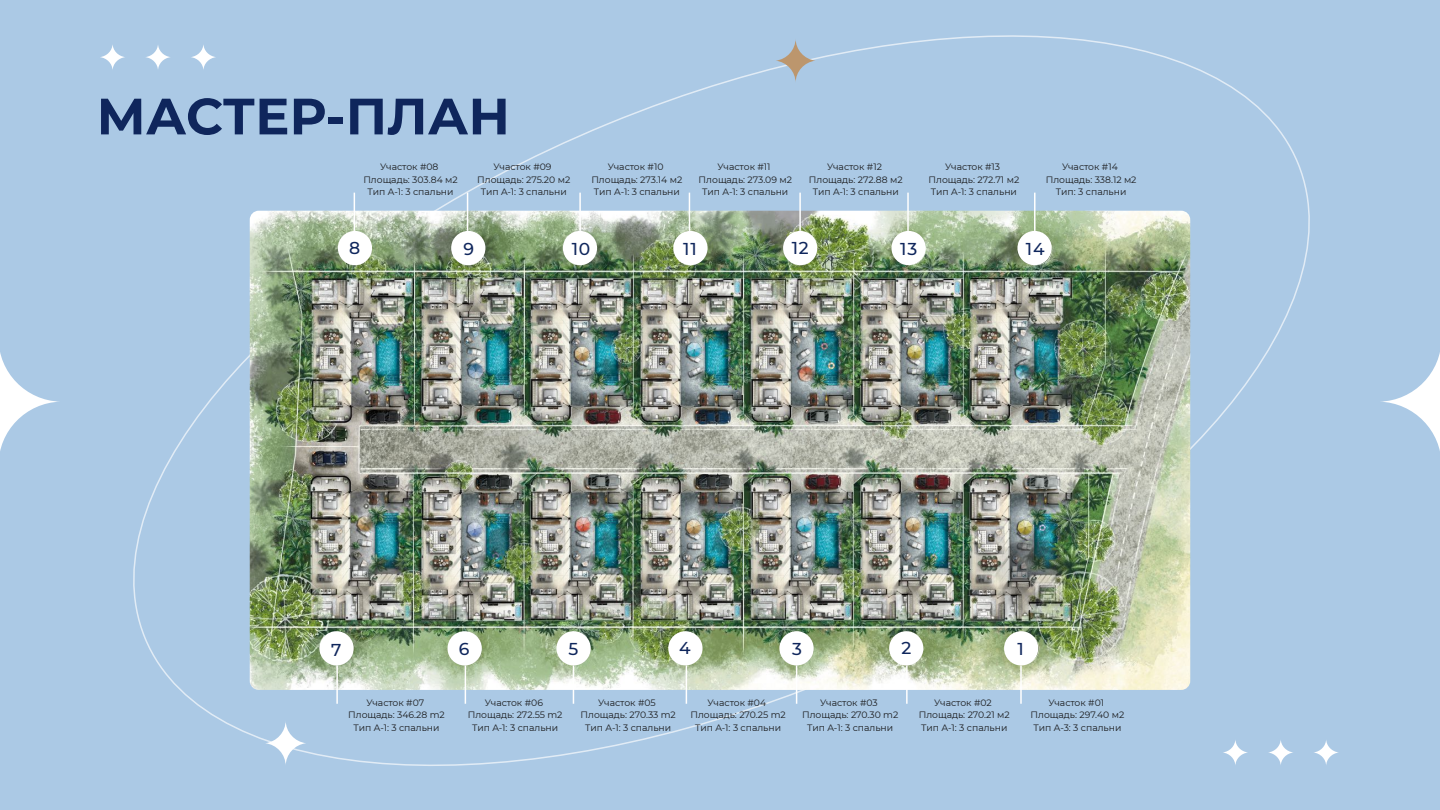
<style>
.page{position:relative;width:1440px;height:810px;background:#abc9e5}
.page>*{position:absolute;margin:0;border:0;box-sizing:border-box;transform-origin:0 0}
.t1{font:700 51px "Montserrat";color:#0f265c}
.t2{font:500 17.17px "Montserrat";letter-spacing:.05em;color:#0f265c}
.t3{font:9.23px/12.9px "Montserrat";color:#1a1b1d;text-align:center}
</style>
<div class="page">
<div style="left:133px;top:35px;width:1177px;height:731px;background:#abc9e5"></div>
<svg style="left:776px;top:38px;width:40px;height:45px"></svg>
<svg style="left:265px;top:720px;width:41px;height:46px"></svg>
<svg style="left:191px;top:43px;width:25px;height:28px"></svg>
<svg style="left:145px;top:43px;width:26px;height:28px"></svg>
<svg style="left:100px;top:43px;width:25px;height:28px"></svg>
<svg style="left:1313px;top:739px;width:26px;height:27px"></svg>
<svg style="left:1268px;top:739px;width:26px;height:27px"></svg>
<svg style="left:1223px;top:739px;width:25px;height:27px"></svg>
<img style="left:250px;top:211px;width:940px;height:479px">
<div style="left:1004px;top:631px;width:34px;height:34px;background:#fff;border-radius:50%"></div>
<hr style="left:1020px;top:665px;width:2px;height:39px;background:#fff">
<div style="left:889px;top:631px;width:34px;height:34px;background:#fff;border-radius:50%"></div>
<hr style="left:906px;top:665px;width:2px;height:39px;background:#fff">
<div style="left:779px;top:631px;width:35px;height:34px;background:#fff;border-radius:50%"></div>
<hr style="left:796px;top:665px;width:1px;height:39px;background:#fff">
<div style="left:668px;top:631px;width:35px;height:34px;background:#fff;border-radius:50%"></div>
<hr style="left:686px;top:665px;width:1px;height:39px;background:#fff">
<div style="left:556px;top:631px;width:35px;height:34px;background:#fff;border-radius:50%"></div>
<hr style="left:573px;top:665px;width:1px;height:39px;background:#fff">
<div style="left:448px;top:631px;width:34px;height:34px;background:#fff;border-radius:50%"></div>
<hr style="left:465px;top:665px;width:1px;height:39px;background:#fff">
<div style="left:319px;top:631px;width:35px;height:34px;background:#fff;border-radius:50%"></div>
<hr style="left:336px;top:665px;width:2px;height:39px;background:#fff">
<div style="left:1017px;top:231px;width:35px;height:34px;background:#fff;border-radius:50%"></div>
<hr style="left:1034px;top:193px;width:2px;height:38px;background:#fff">
<div style="left:891px;top:231px;width:35px;height:34px;background:#fff;border-radius:50%"></div>
<hr style="left:907px;top:193px;width:2px;height:38px;background:#fff">
<div style="left:783px;top:231px;width:34px;height:34px;background:#fff;border-radius:50%"></div>
<hr style="left:799px;top:193px;width:2px;height:38px;background:#fff">
<div style="left:673px;top:231px;width:35px;height:34px;background:#fff;border-radius:50%"></div>
<hr style="left:689px;top:193px;width:1px;height:38px;background:#fff">
<div style="left:563px;top:231px;width:34px;height:34px;background:#fff;border-radius:50%"></div>
<hr style="left:579px;top:193px;width:2px;height:38px;background:#fff">
<div style="left:451px;top:231px;width:34px;height:34px;background:#fff;border-radius:50%"></div>
<hr style="left:467px;top:193px;width:1px;height:38px;background:#fff">
<div style="left:338px;top:231px;width:34px;height:34px;background:#fff;border-radius:50%"></div>
<hr style="left:354px;top:193px;width:1px;height:38px;background:#fff">
<h1 class="t1" style="left:97px;top:85px;width:415px">МАСТЕР-ПЛАН</h1>
<p class="t3" style="left:363px;top:160px;width:96px">Участок #08<br>Площадь: 303.84 м2<br>Тип A-1: 3 спальни</p>
<p class="t3" style="left:477px;top:160px;width:95px">Участок #09<br>Площадь: 275.20 м2<br>Тип A-1: 3 спальни</p>
<p class="t3" style="left:591px;top:160px;width:93px">Участок #10<br>Площадь: 273.14 м2<br>Тип A-1: 3 спальни</p>
<p class="t3" style="left:699px;top:160px;width:95px">Участок #11<br>Площадь: 273.09 м2<br>Тип A-1: 3 спальни</p>
<p class="t3" style="left:809px;top:160px;width:95px">Участок #12<br>Площадь: 272.88 м2<br>Тип A-1: 3 спальни</p>
<p class="t3" style="left:929px;top:160px;width:92px">Участок #13<br>Площадь: 272.71 м2<br>Тип A-1: 3 спальни</p>
<p class="t3" style="left:1046px;top:160px;width:92px">Участок #14<br>Площадь: 338.12 м2<br>Тип: 3 спальни</p>
<h2 class="t2" style="left:349px;top:238px;width:13px">8</h2>
<h2 class="t2" style="left:464px;top:238px;width:12px">9</h2>
<h2 class="t2" style="left:572px;top:238px;width:20px">10</h2>
<h2 class="t2" style="left:683px;top:238px;width:15px">11</h2>
<h2 class="t2" style="left:792px;top:237px;width:19px">12</h2>
<h2 class="t2" style="left:900px;top:238px;width:19px">13</h2>
<h2 class="t2" style="left:1026px;top:238px;width:20px">14</h2>
<h2 class="t2" style="left:331px;top:639px;width:12px">7</h2>
<h2 class="t2" style="left:459px;top:638px;width:12px">6</h2>
<h2 class="t2" style="left:568px;top:638px;width:11px">5</h2>
<h2 class="t2" style="left:679px;top:638px;width:13px">4</h2>
<h2 class="t2" style="left:792px;top:639px;width:11px">3</h2>
<h2 class="t2" style="left:902px;top:638px;width:11px">2</h2>
<h2 class="t2" style="left:1018px;top:638px;width:8px">1</h2>
<p class="t3" style="left:348px;top:696px;width:98px">Участок #07<br>Площадь: 346.28 m2<br>Тип A-1: 3 спальни</p>
<p class="t3" style="left:468px;top:696px;width:96px">Участок #06<br>Площадь: 272.55 m2<br>Тип A-1: 3 спальни</p>
<p class="t3" style="left:581px;top:696px;width:97px">Участок #05<br>Площадь: 270.33 m2<br>Тип A-1: 3 спальни</p>
<p class="t3" style="left:690px;top:696px;width:97px">Участок #04<br>Площадь: 270.25 m2<br>Тип A-1: 3 спальни</p>
<p class="t3" style="left:802px;top:696px;width:98px">Участок #03<br>Площадь: 270.30 m2<br>Тип A-1: 3 спальни</p>
<p class="t3" style="left:919px;top:696px;width:93px">Участок #02<br>Площадь: 270.21 м2<br>Тип А-1: 3 спальни</p>
<p class="t3" style="left:1031px;top:696px;width:95px">Участок #01<br>Площадь: 297.40 м2<br>Тип A-3: 3 спальни</p>
</div>
